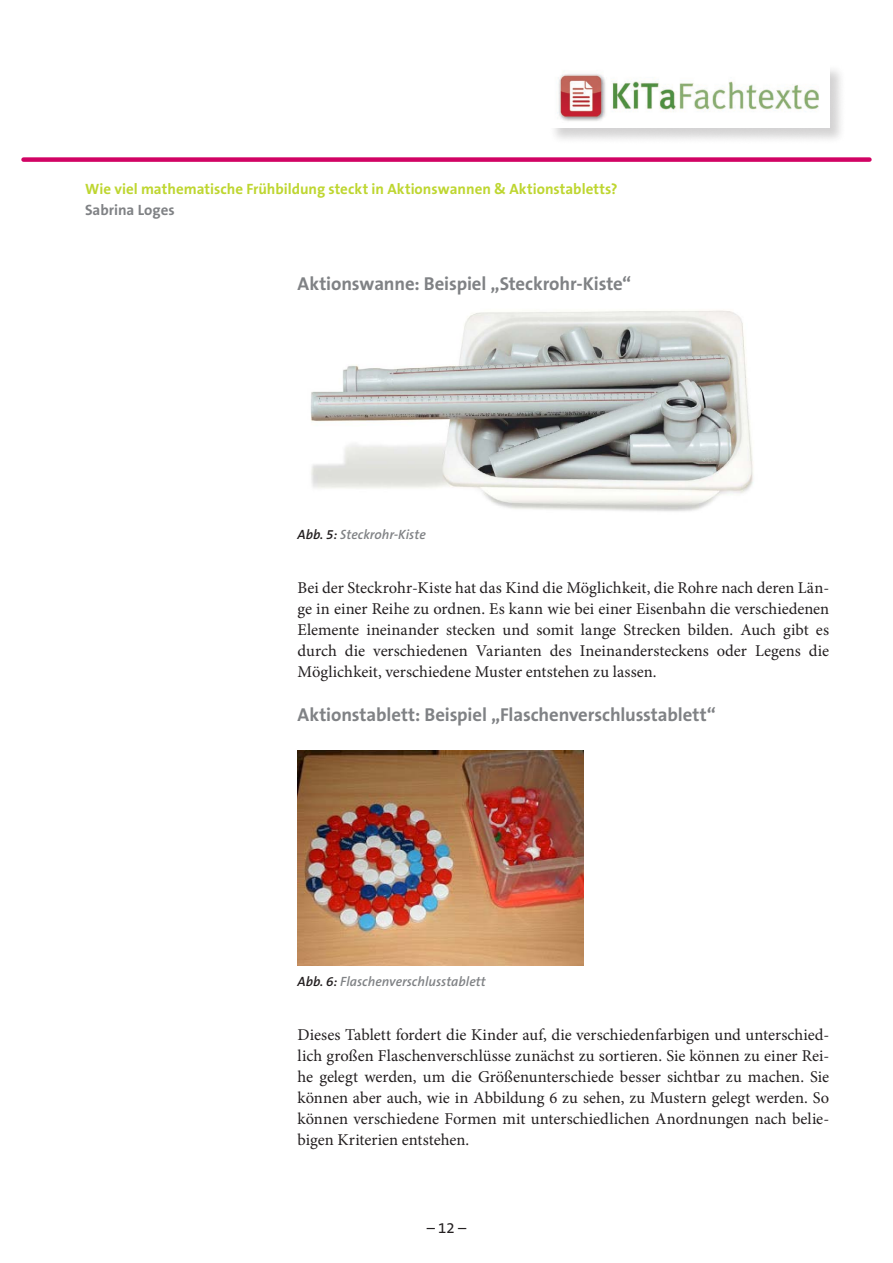
<style>
.page{position:relative;width:893px;height:1263px;background:#fff}
.page>*{position:absolute;margin:0;border:0;box-sizing:border-box;transform-origin:0 0}
.Überschrift_3{font:700 18.75px "The Sans B7";letter-spacing:-.005em;color:#808285}
.Studientext-Fließtex{font:16.5px/21px "Minion Pro";color:#231f20;text-align:justify}
.t1{font:700 15px "The Sans B7";color:#bed630}
.t2{font:700 15px "The Sans B7";color:#808285}
.t3{font:15px "The Sans B5 Plain";color:#231f20}
.Bildunterschrift{font:italic 600 13.5px "The Sans B6";color:#808285}
.s1{color:#231f20}
</style>
<div class="page">
<div style="left:24px;top:157px;width:845px;height:5px;background:#d10364"></div>
<div style="left:548px;top:63px;width:298px;height:82px;background:#231f20;opacity:.2"></div>
<img style="left:549px;top:64px;width:280px;height:64px">
<img style="left:311px;top:310px;width:442px;height:202px">
<img style="left:298px;top:750px;width:286px;height:215px">
<p class="t1" style="left:85px;top:181px;width:534px">Wie viel mathematische Frühbildung steckt in Aktionswannen &amp; Aktionstabletts?</p>
<p class="t2" style="left:85px;top:202px;width:91px">Sabrina Loges</p>
<p class="Überschrift_3" style="left:298px;top:274px;width:335px">Aktionswanne: Beispiel „Steckrohr-Kiste“</p>
<p class="Bildunterschrift" style="left:298px;top:527px;width:130px"><span class="s1">Abb. 5:</span> Steckrohr-Kiste</p>
<p class="Studientext-Fließtex" style="left:298px;top:578px;width:533px">Bei der Steckrohr-Kiste hat das Kind die Möglichkeit, die Rohre nach deren Län&shy;ge in einer Reihe zu ordnen. Es kann wie bei einer Eisenbahn die verschiedenen Elemente ineinander stecken und somit lange Strecken bilden. Auch gibt es durch die verschiedenen Varianten des Ineinandersteckens oder Legens die Möglichkeit, verschiedene Muster entstehen zu lassen.</p>
<p class="Überschrift_3" style="left:298px;top:704px;width:420px">Aktionstablett: Beispiel „Flaschenverschlusstablett“</p>
<p class="Bildunterschrift" style="left:298px;top:974px;width:190px"><span class="s1">Abb. 6:</span> Flaschenverschlusstablett</p>
<p class="Studientext-Fließtex" style="left:298px;top:1025px;width:533px">Dieses Tablett fordert die Kinder auf, die verschiedenfarbigen und unterschied&shy;lich großen Flaschenverschlüsse zunächst zu sortieren. Sie können zu einer Rei&shy;he gelegt werden, um die Größenunterschiede besser sichtbar zu machen. Sie können aber auch, wie in Abbildung 6 zu sehen, zu Mustern gelegt werden. So können verschiedene Formen mit unterschiedlichen Anordnungen nach belie&shy;bigen Kriterien entstehen.</p>
<p class="t3" style="left:427px;top:1219px;width:41px">– 12 –</p>
</div>
